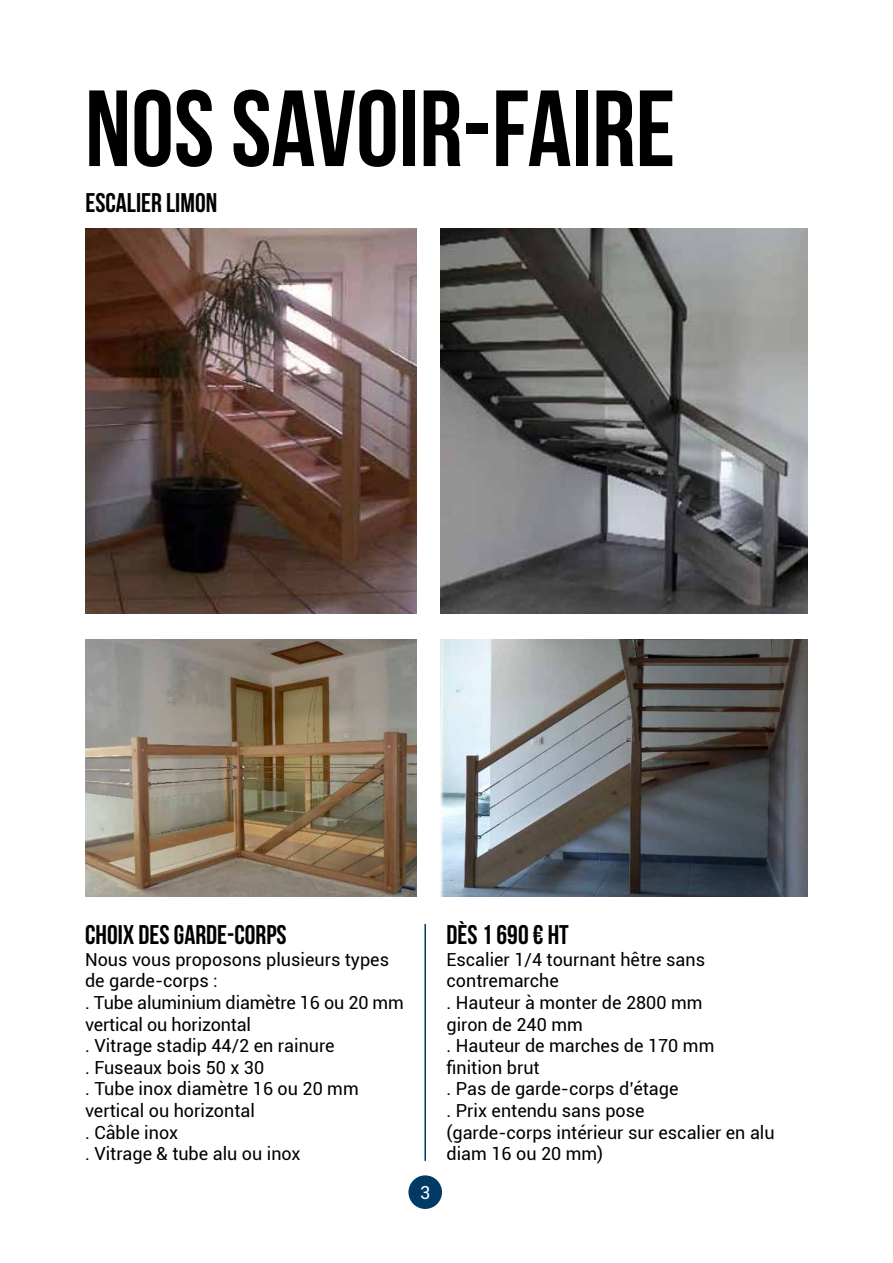
<style>
.page{position:relative;width:893px;height:1263px;background:#fff}
.page>*{position:absolute;margin:0;border:0;box-sizing:border-box;transform-origin:0 0}
.t1{font:108px "Bebas Neue";color:#000}
.t2{font:27px "Bebas Neue";color:#000}
.t3{font:18px/21.6px "Roboto";color:#000}
.t4{font:18px "Roboto";color:#fff}
</style>
<div class="page">
<hr style="left:424px;top:924px;width:2px;height:237px;background:#003a65">
<img style="left:85px;top:229px;width:332px;height:385px">
<img style="left:85px;top:639px;width:332px;height:257px">
<img style="left:441px;top:229px;width:367px;height:385px">
<img style="left:441px;top:639px;width:367px;height:257px">
<div style="left:408px;top:1175px;width:34px;height:34px;background:#003a65;border-radius:50%"></div>
<h1 class="t1" style="left:85px;top:69px;width:592px">NOS SAVOIR-FAIRE</h1>
<h2 class="t2" style="left:85px;top:187px;width:133px">ESCALIER LIMON</h2>
<h2 class="t2" style="left:85px;top:920px;width:203px">CHOIX DES GARDE-CORPS</h2>
<p class="t3" style="left:85px;top:948px;width:320px">Nous vous proposons plusieurs types de garde-corps :<br>. Tube aluminium diamètre 16 ou 20 mm vertical ou horizontal<br>. Vitrage stadip 44/2 en rainure<br>. Fuseaux bois 50 x 30<br>. Tube inox diamètre 16 ou 20 mm vertical ou horizontal<br>. Câble inox<br>. Vitrage &amp; tube alu ou inox</p>
<p class="t4" style="left:420px;top:1179px;width:12px">3</p>
<h2 class="t2" style="left:446px;top:920px;width:124px">DÈS 1 690 € HT</h2>
<p class="t3" style="left:446px;top:948px;width:330px">Escalier 1/4 tournant hêtre sans contremarche<br>. Hauteur à monter de 2800 mm<br>giron de 240 mm<br>. Hauteur de marches de 170 mm finition brut<br>. Pas de garde-corps d’étage<br>. Prix entendu sans pose<br>(garde-corps intérieur sur escalier en alu diam 16 ou 20 mm)</p>
</div>
